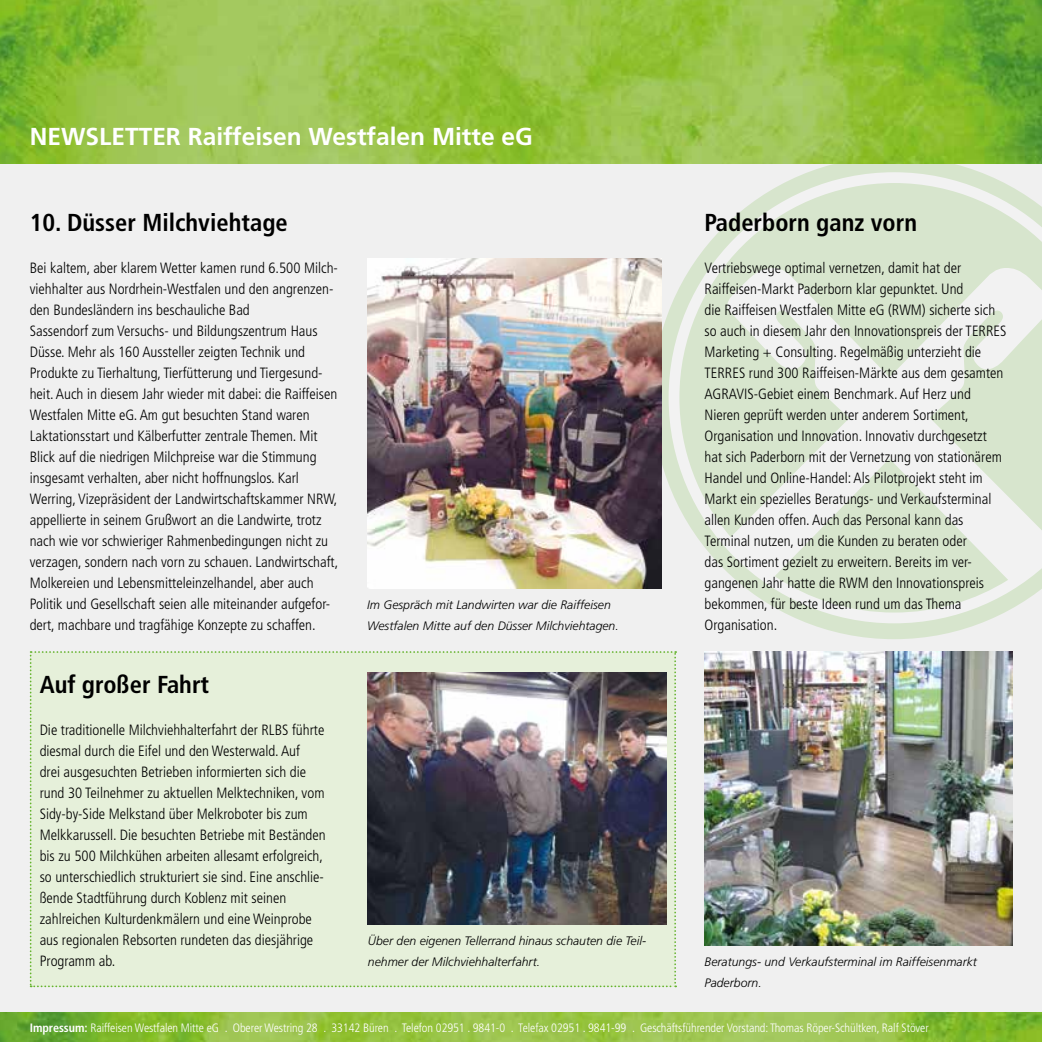
<style>
.page{position:relative;width:1042px;height:1042px;background:#f0f0f0}
.page>*{position:absolute;margin:0;border:0;box-sizing:border-box;transform-origin:0 0}
.t1{font:700 condensed 24.5px "Frutiger LT";color:#000}
.t2{font:700 24.5px "Frutiger LT";color:#fff}
.t3{font:300 condensed 14.88px/21px "Frutiger LT";color:#000}
.t4{font:italic 300 12.25px/21px "Frutiger LT";color:#000}
.t5{font:300 condensed 12.08px "Frutiger LT";letter-spacing:-.005em;color:#fff}
.s1{font-weight:700}
</style>
<div class="page">
<svg style="left:653px;top:164px;width:327px;height:475px"></svg>
<svg style="left:668px;top:172px;width:374px;height:451px"></svg>
<svg style="left:679px;top:183px;width:363px;height:359px;fill:#d7e5cd"></svg>
<svg style="left:774px;top:458px;width:234px;height:154px"></svg>
<img style="left:0;top:1012px;width:1042px;height:30px">
<img style="left:0;top:0;width:1042px;height:164px">
<img style="left:704px;top:651px;width:308px;height:294px">
<div style="left:30px;top:651px;width:646px;height:336px;background:#e6f0da"></div>
<img style="left:367px;top:672px;width:299px;height:252px">
<img style="left:367px;top:258px;width:295px;height:330px">
<h1 class="t2" style="left:30px;top:122px;width:504px">NEWSLETTER Raiffeisen Westfalen Mitte eG</h1>
<h1 class="t1" style="left:30px;top:208px;width:259px">10. Düsser Milchviehtage</h1>
<p class="t3" style="left:30px;top:258px;width:310px">Bei kaltem, aber klarem Wetter kamen rund 6.500 Milch&shy;viehhalter aus Nordrhein-Westfalen und den angrenzen&shy;den Bundesländern ins beschauliche Bad<br>Sassendorf zum Versuchs- und Bildungszentrum Haus Düsse. Mehr als 160 Aussteller zeigten Technik und Produkte zu Tierhaltung, Tierfütterung und Tiergesund&shy;heit. Auch in diesem Jahr wieder mit dabei: die Raiffeisen Westfalen Mitte eG. Am gut besuchten Stand waren Laktationsstart und Kälberfutter zentrale Themen. Mit Blick auf die niedrigen Milchpreise war die Stimmung insgesamt verhalten, aber nicht hoffnungslos. Karl Werring, Vizepräsident der Landwirtschaftskammer NRW, appellierte in seinem Grußwort an die Landwirte, trotz nach wie vor schwieriger Rahmenbedingungen nicht zu verzagen, sondern nach vorn zu schauen. Landwirtschaft, Molkereien und Lebensmitteleinzelhandel, aber auch Politik und Gesellschaft seien alle miteinander aufgefor&shy;dert, machbare und tragfähige Konzepte zu schaffen.</p>
<h1 class="t1" style="left:40px;top:670px;width:171px">Auf großer Fahrt</h1>
<p class="t3" style="left:40px;top:720px;width:287px">Die traditionelle Milchviehhalterfahrt der RLBS führte diesmal durch die Eifel und den Westerwald. Auf<br>drei ausgesuchten Betrieben informierten sich die rund 30 Teilnehmer zu aktuellen Melktechniken, vom Sidy-by-Side Melkstand über Melkroboter bis zum Melkkarussell. Die besuchten Betriebe mit Beständen bis zu 500 Milchkühen arbeiten allesamt erfolgreich, so unterschiedlich strukturiert sie sind. Eine anschlie&shy;ßende Stadtführung durch Koblenz mit seinen zahlreichen Kulturdenkmälern und eine Weinprobe aus regionalen Rebsorten rundeten das diesjährige Programm ab.</p>
<p class="t4" style="left:367px;top:594px;width:253px">Im Gespräch mit Landwirten war die Raiffeisen<br>Westfalen Mitte auf den Düsser Milchviehtagen.</p>
<p class="t4" style="left:368px;top:930px;width:280px">Über den eigenen Tellerrand hinaus schauten die Teil&shy;nehmer der Milchviehhalterfahrt.</p>
<h1 class="t1" style="left:704px;top:208px;width:214px">Paderborn ganz vorn</h1>
<p class="t3" style="left:704px;top:258px;width:303px">Vertriebswege optimal vernetzen, damit hat der Raiffeisen-Markt Paderborn klar gepunktet. Und<br>die Raiffeisen Westfalen Mitte eG (RWM) sicherte sich so auch in diesem Jahr den Innovationspreis der TERRES Marketing + Consulting. Regelmäßig unterzieht die TERRES rund 300 Raiffeisen-Märkte aus dem gesamten AGRAVIS-Gebiet einem Benchmark. Auf Herz und Nieren geprüft werden unter anderem Sortiment, Organisation und Innovation. Innovativ durchgesetzt hat sich Paderborn mit der Vernetzung von stationärem Handel und Online-Handel: Als Pilotprojekt steht im Markt ein spezielles Beratungs- und Verkaufsterminal allen Kunden offen. Auch das Personal kann das Terminal nutzen, um die Kunden zu beraten oder<br>das Sortiment gezielt zu erweitern. Bereits im ver&shy;gangenen Jahr hatte die RWM den Innovationspreis bekommen, für beste Ideen rund um das Thema Organisation.</p>
<p class="t4" style="left:704px;top:951px;width:274px">Beratungs- und Verkaufsterminal im Raiffeisenmarkt<br>Paderborn.</p>
<p class="t5" style="left:30px;top:1021px;width:900px"><span class="s1">Impressum:</span> Raiffeisen Westfalen Mitte eG . Oberer Westring 28 . 33142 Büren . Telefon 02951 . 9841-0 . Telefax 02951 . 9841-99 . Geschäftsführender Vorstand: Thomas Röper-Schültken, Ralf Stöver</p>
</div>
